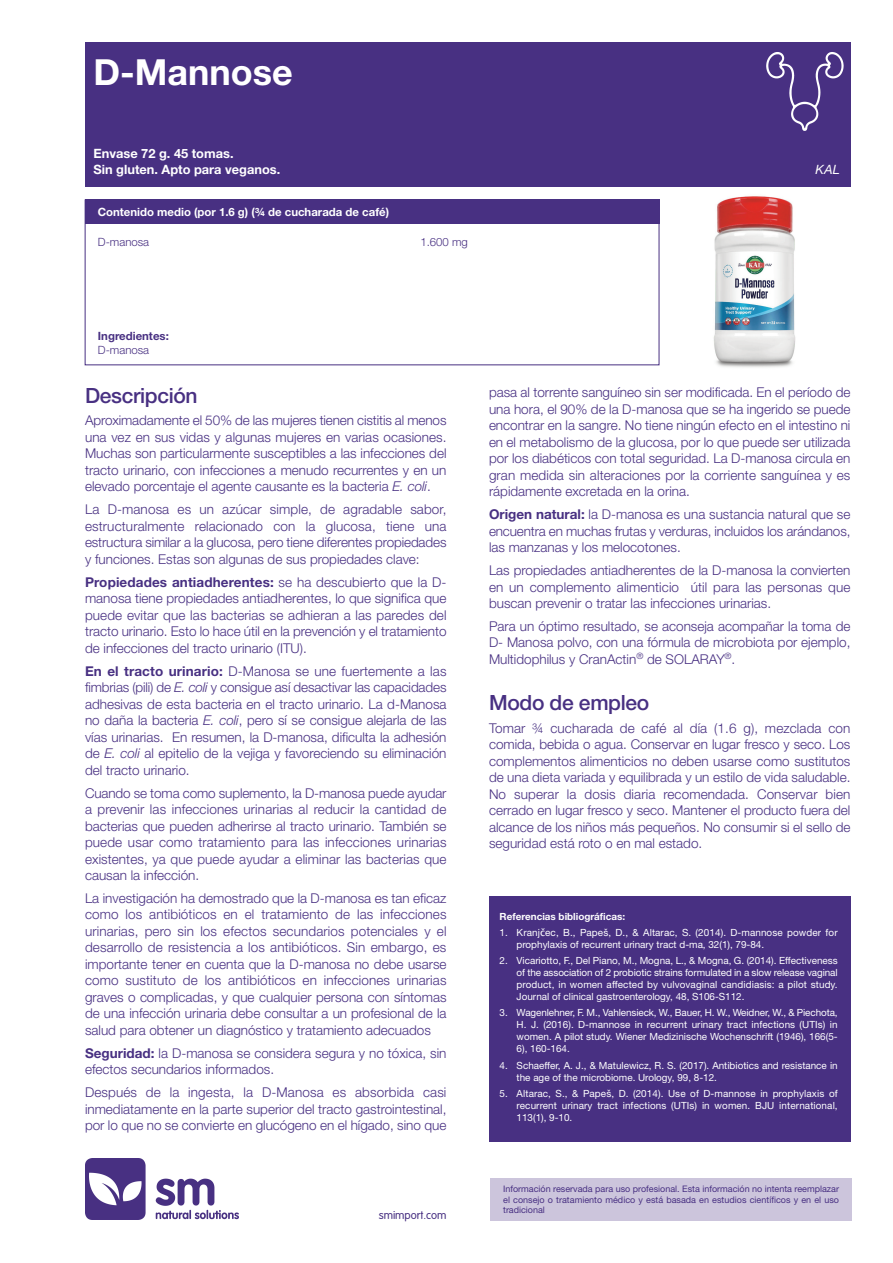
<style>
.page{position:relative;width:893px;height:1263px;background:#fff}
.page>*{position:absolute;margin:0;border:0;box-sizing:border-box;transform-origin:0 0}
.t1{font:700 36px "Helvetica Neue";color:#fff}
.t2{font:500 21px "Helvetica Neue";letter-spacing:-.015em;color:#483082}
.t3{font:300 13.5px/16.5px "Helvetica Neue";color:#483082;text-align:justify}
.t4{font:700 12.9px/15.8px "Helvetica Neue";color:#fff}
.t5{font:italic 12.9px "Helvetica Neue";color:#fff}
.t6{font:700 11.4px "Helvetica Neue";color:#fff}
.t7{font:300 11.4px "Helvetica Neue";color:#483082}
.t8{font:700 11.4px "Helvetica Neue";color:#483082}
.t9{font:300 11.25px "VAG Rounded";color:#483082}
.t10{font:9.9px/12px "Helvetica Neue";color:#fff;text-align:justify}
.t11{font:700 9.9px "Helvetica Neue";color:#fff}
.t12{font:9px/10.5px "Helvetica Neue";letter-spacing:.005em;color:#483082;text-align:justify}
.s1{font-style:italic}
.s2{font-weight:700}
.s3{font-family:"Lucida Grande"}
</style>
<div class="page">
<div style="left:85px;top:43px;width:765px;height:144px;background:#483082"></div>
<div style="left:85px;top:200px;width:574px;height:24px;background:#483082"></div>
<div style="left:85px;top:200px;width:574px;height:165px;border:1px solid #483082"></div>
<img style="left:766px;top:52px;width:78px;height:79px">
<img style="left:714px;top:196px;width:82px;height:172px">
<img style="left:85px;top:1159px;width:153px;height:60px">
<div style="left:490px;top:1178px;width:362px;height:43px;background:#ccc5dc"></div>
<div style="left:489px;top:896px;width:361px;height:246px;background:#483082"></div>
<h1 class="t1" style="left:94px;top:59px;width:201px">D-Mannose</h1>
<p class="t4" style="left:94px;top:147px;width:188px">Envase 72 g. 45 tomas.<br>Sin gluten. Apto para veganos.</p>
<p class="t6" style="left:98px;top:208px;width:293px">Contenido medio (por 1.6 g) (¾ de cucharada de café)</p>
<p class="t7" style="left:98px;top:238px;width:53px">D-manosa</p>
<p class="t7" style="left:420px;top:238px;width:49px">1.600 mg</p>
<p class="t5" style="left:816px;top:165px;width:26px">KAL</p>
<p class="t8" style="left:98px;top:332px;width:72px">Ingredientes:</p>
<p class="t7" style="left:98px;top:346px;width:53px">D-manosa</p>
<h2 class="t2" style="left:85px;top:388px;width:114px">Descripción</h2>
<p class="t3" style="left:85px;top:414px;width:363px">Aproximadamente el 50% de las mujeres tienen cistitis al menos una vez en sus vidas y algunas mujeres en varias ocasiones.<br>Muchas son particularmente susceptibles a las infecciones del tracto urinario, con infecciones a menudo recurrentes y en un elevado porcentaje el agente causante es la bacteria <span class="s1">E. coli</span>.</p>
<p class="t3" style="left:85px;top:502px;width:363px">La D-manosa es un azúcar simple, de agradable sabor, estructuralmente relacionado con la glucosa, tiene una estructura similar a la glucosa, pero tiene diferentes propiedades y funciones. Estas son algunas de sus propiedades clave:</p>
<p class="t3" style="left:85px;top:575px;width:363px"><span class="s2">Propiedades antiadherentes:</span> se ha descubierto que la D&shy;manosa tiene propiedades antiadherentes, lo que significa que puede evitar que las bacterias se adhieran a las paredes del tracto urinario. Esto lo hace útil en la prevención y el tratamiento de infecciones del tracto urinario (ITU).</p>
<p class="t3" style="left:85px;top:664px;width:363px"><span class="s2">En el tracto urinario:</span> D-Manosa se une fuertemente a las fimbrias (pili) de <span class="s1">E. coli</span> y consigue así desactivar las capacidades adhesivas de esta bacteria en el tracto urinario. La d-Manosa no daña la bacteria <span class="s1">E. coli</span>, pero sí se consigue alejarla de las vías urinarias. En resumen, la D-manosa, dificulta la adhesión de <span class="s1">E. coli</span> al epitelio de la vejiga y favoreciendo su eliminación del tracto urinario.</p>
<p class="t3" style="left:85px;top:786px;width:363px">Cuando se toma como suplemento, la D-manosa puede ayudar a prevenir las infecciones urinarias al reducir la cantidad de bacterias que pueden adherirse al tracto urinario. También se puede usar como tratamiento para las infecciones urinarias existentes, ya que puede ayudar a eliminar las bacterias que causan la infección.</p>
<p class="t3" style="left:85px;top:891px;width:363px">La investigación ha demostrado que la D-manosa es tan eficaz como los antibióticos en el tratamiento de las infecciones urinarias, pero sin los efectos secundarios potenciales y el desarrollo de resistencia a los antibióticos. Sin embargo, es importante tener en cuenta que la D-manosa no debe usarse como sustituto de los antibióticos en infecciones urinarias graves o complicadas, y que cualquier persona con síntomas de una infección urinaria debe consultar a un profesional de la salud para obtener un diagnóstico y tratamiento adecuados</p>
<p class="t3" style="left:85px;top:1046px;width:363px"><span class="s2">Seguridad:</span> la D-manosa se considera segura y no tóxica, sin efectos secundarios informados.</p>
<p class="t3" style="left:85px;top:1085px;width:363px">Después de la ingesta, la D-Manosa es absorbida casi inmediatamente en la parte superior del tracto gastrointestinal, por lo que no se convierte en glucógeno en el hígado, sino que</p>
<p class="t9" style="left:379px;top:1210px;width:69px">smimport.com</p>
<p class="t3" style="left:489px;top:385px;width:363px">pasa al torrente sanguíneo sin ser modificada. En el período de una hora, el 90% de la D-manosa que se ha ingerido se puede encontrar en la sangre. No tiene ningún efecto en el intestino ni en el metabolismo de la glucosa, por lo que puede ser utilizada por los diabéticos con total seguridad. La D-manosa circula en gran medida sin alteraciones por la corriente sanguínea y es rápidamente excretada en la orina.</p>
<p class="t3" style="left:489px;top:507px;width:363px"><span class="s2">Origen natural:</span> la D-manosa es una sustancia natural que se encuentra en muchas frutas y verduras, incluidos los arándanos, las manzanas y los melocotones.</p>
<p class="t3" style="left:489px;top:563px;width:363px">Las propiedades antiadherentes de la D-manosa la convierten en un complemento alimenticio útil para las personas que buscan prevenir o tratar las infecciones urinarias.</p>
<p class="t3" style="left:489px;top:619px;width:363px">Para un óptimo resultado, se aconseja acompañar la toma de D- Manosa polvo, con una fórmula de microbiota por ejemplo, Multidophilus y CranActin<sup>®</sup> de SOLARAY<sup>®</sup>.</p>
<h2 class="t2" style="left:489px;top:695px;width:162px">Modo de empleo</h2>
<p class="t3" style="left:489px;top:721px;width:363px">Tomar ¾ cucharada de café al día (1.6 g), mezclada con comida, bebida o agua. Conservar en lugar fresco y seco. Los complementos alimenticios no deben usarse como sustitutos de una dieta variada y equilibrada y un estilo de vida saludable.<br>No superar la dosis diaria recomendada. Conservar bien cerrado en lugar fresco y seco. Mantener el producto fuera del alcance de los niños más pequeños. No consumir si el sello de seguridad está roto o en mal estado.</p>
<p class="t11" style="left:500px;top:913px;width:127px">Referencias bibliográficas:</p>
<p class="t10" style="left:517px;top:927px;width:323px;text-indent:-17px">1. Kranj<span class="s3">č</span>ec, B., Papeš, D., &amp; Altarac, S. (2014). D-mannose powder for prophylaxis of recurrent urinary tract d-ma, 32(1), 79-84.</p>
<p class="t10" style="left:517px;top:956px;width:323px;text-indent:-17px">2. Vicariotto, F., Del Piano, M., Mogna, L., &amp; Mogna, G. (2014). Effectiveness of the association of 2 probiotic strains formulated in a slow release vaginal product, in women affected by vulvovaginal candidiasis: a pilot study.<br>Journal of clinical gastroenterology, 48, S106-S112.</p>
<p class="t10" style="left:517px;top:1008px;width:323px;text-indent:-17px">3. Wagenlehner, F. M., Vahlensieck, W., Bauer, H. W., Weidner, W., &amp; Piechota, H. J. (2016). D-mannose in recurrent urinary tract infections (UTIs) in women. A pilot study. Wiener Medizinische Wochenschrift (1946), 166(5- 6), 160-164.</p>
<p class="t10" style="left:517px;top:1060px;width:323px;text-indent:-17px">4. Schaeffer, A. J., &amp; Matulewicz, R. S. (2017). Antibiotics and resistance in the age of the microbiome. Urology, 99, 8-12.</p>
<p class="t10" style="left:517px;top:1088px;width:323px;text-indent:-17px">5. Altarac, S., &amp; Papeš, D. (2014). Use of D-mannose in prophylaxis of recurrent urinary tract infections (UTIs) in women. BJU international, 113(1), 9-10.</p>
<p class="t12" style="left:503px;top:1185px;width:337px">Información reservada para uso profesional. Esta información no intenta reemplazar el consejo o tratamiento médico y está basada en estudios científicos y en el uso tradicional</p>
</div>
